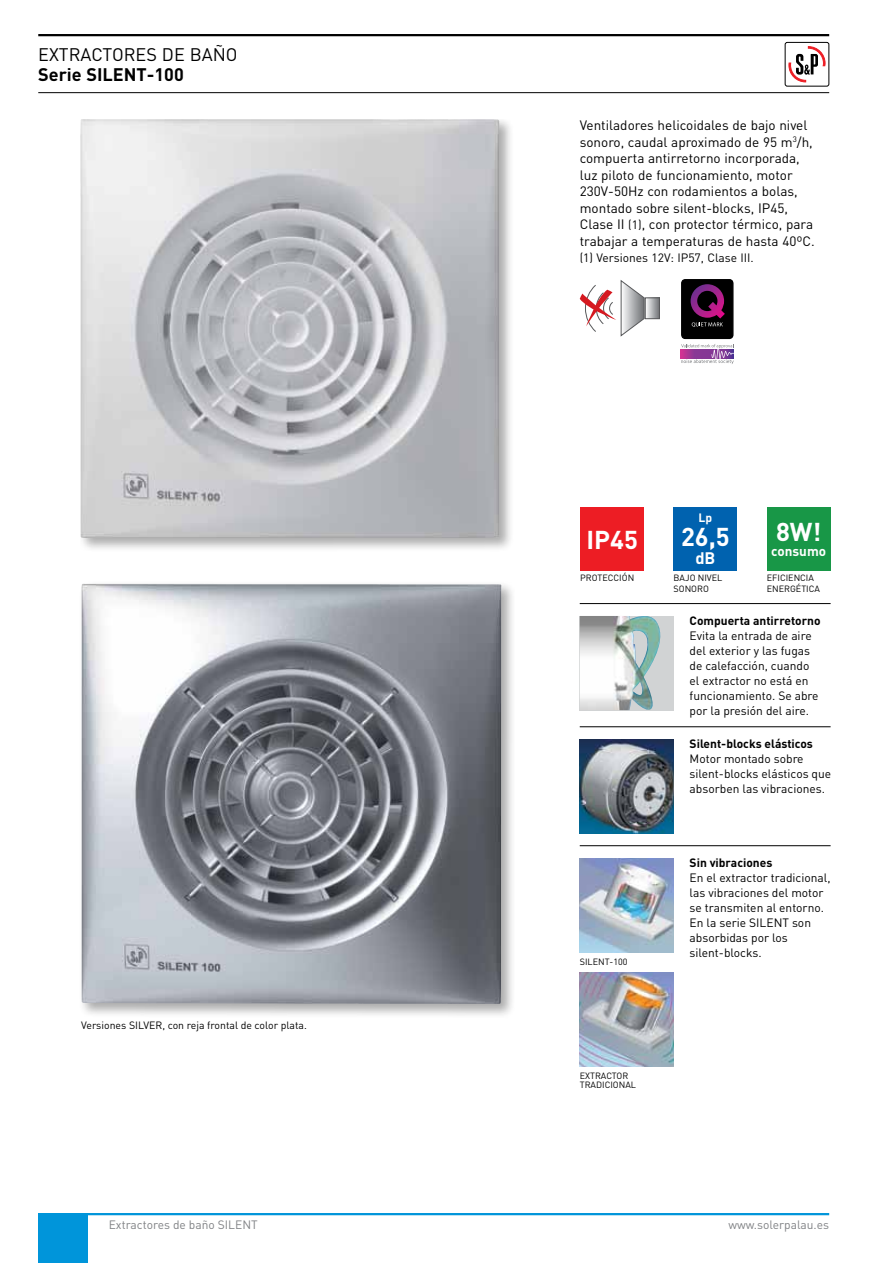
<style>
.page{position:relative;width:893px;height:1263px;background:#fff}
.page>*{position:absolute;margin:0;border:0;box-sizing:border-box;transform-origin:0 0}
.t1{font:700 25.5px "DIN";color:#fff}
.t2{font:18px "DIN";color:#000}
.t3{font:700 18px "DIN";color:#000}
.t4{font:700 16.5px "DIN";color:#fff}
.t5{font:13.5px/16.5px "DIN";color:#000}
.t6{font:700 13.5px "DIN";color:#fff}
.t7{font:12px/15px "DIN";color:#000}
.t8{font:700 12px "DIN";color:#000}
.t9{font:12px "DIN";color:#808285}
.t10{font:700 12px "DIN";color:#fff}
.t11{font:10.5px "DIN";color:#000}
.t12{font:9px/10.5px "DIN";color:#000}
.s1{font-size:12px}
</style>
<div class="page">
<hr style="left:38px;top:1213px;width:791px;height:2px;background:#0095da">
<div style="left:38px;top:1214px;width:49px;height:49px;background:#0095da"></div>
<hr style="left:38px;top:34px;width:791px;height:2px;background:#000">
<hr style="left:38px;top:92px;width:791px;height:1px;background:#000">
<svg style="left:788px;top:47px;width:38px;height:36px"></svg>
<div style="left:785px;top:42px;width:44px;height:44px;border:1px solid #000;border-radius:2px"></div>
<div style="left:80px;top:119px;width:434px;height:434px;background:#000;opacity:.33"></div>
<img style="left:80px;top:119px;width:419px;height:419px">
<div style="left:78px;top:581px;width:439px;height:438px;background:#000;opacity:.33"></div>
<img style="left:81px;top:584px;width:420px;height:420px">
<hr style="left:580px;top:603px;width:251px;height:1px;background:#000">
<div style="left:580px;top:616px;width:94px;height:94px;background:#d1d3d4"></div>
<img style="left:580px;top:616px;width:90px;height:95px">
<img style="left:580px;top:739px;width:94px;height:94px">
<img style="left:580px;top:859px;width:94px;height:93px">
<img style="left:580px;top:972px;width:94px;height:95px">
<hr style="left:580px;top:726px;width:251px;height:1px;background:#000">
<hr style="left:580px;top:845px;width:251px;height:1px;background:#000">
<div style="left:580px;top:507px;width:64px;height:64px;background:#ed1d24"></div>
<div style="left:673px;top:507px;width:64px;height:64px;background:#0062af"></div>
<div style="left:767px;top:507px;width:64px;height:64px;background:#189747"></div>
<svg style="left:647px;top:300px;width:11px;height:17px"></svg>
<div style="left:645px;top:298px;width:15px;height:21px;border:1px solid #58595b"></div>
<svg style="left:579px;top:280px;width:66px;height:57px"></svg>
<svg style="left:680px;top:279px;width:54px;height:85px;background:#5a3f58"></svg>
<h2 class="t2" style="left:38px;top:43px;width:201px">EXTRACTORES DE BAÑO</h2>
<h2 class="t3" style="left:38px;top:62px;width:147px">Serie SILENT-100</h2>
<p class="t11" style="left:81px;top:1019px;width:227px">Versiones SILVER, con reja frontal de color plata.</p>
<p class="t5" style="left:580px;top:117px;width:237px">Ventiladores helicoidales de bajo nivel sonoro, caudal aproximado de 95 m<sup>3</sup>/h, compuerta antirretorno incorporada, luz piloto de funcionamiento, motor 230V-50Hz con rodamientos a bolas, montado sobre silent-blocks, IP45, Clase II <span class="s1">(1)</span>, con protector térmico, para trabajar a temperaturas de hasta 40ºC.</p>
<p class="t7" style="left:580px;top:250px;width:176px">(1) Versiones 12V: IP57, Clase III.</p>
<h1 class="t1" style="left:586px;top:523px;width:53px">IP45</h1>
<p class="t12" style="left:580px;top:572px;width:56px">PROTECCIÓN</p>
<p class="t12" style="left:580px;top:956px;width:49px">SILENT-100</p>
<p class="t10" style="left:699px;top:510px;width:15px">Lp</p>
<h1 class="t1" style="left:681px;top:520px;width:50px">26,5</h1>
<h3 class="t4" style="left:695px;top:547px;width:22px">dB</h3>
<p class="t12" style="left:673px;top:572px;width:50px">BAJO NIVEL<br>SONORO</p>
<h1 class="t1" style="left:776px;top:515px;width:47px">8W!</h1>
<p class="t6" style="left:771px;top:542px;width:56px">consumo</p>
<p class="t12" style="left:767px;top:572px;width:55px">EFICIENCIA<br>ENERGÉTICA</p>
<p class="t8" style="left:690px;top:613px;width:132px">Compuerta antirretorno</p>
<p class="t7" style="left:690px;top:628px;width:131px">Evita la entrada de aire del exterior y las fugas de calefacción, cuando el extractor no está en funcionamiento. Se abre por la presión del aire.</p>
<p class="t8" style="left:690px;top:736px;width:125px">Silent-blocks elásticos</p>
<p class="t7" style="left:690px;top:751px;width:143px">Motor montado sobre silent-blocks elásticos que absorben las vibraciones.</p>
<p class="t8" style="left:690px;top:855px;width:84px">Sin vibraciones</p>
<p class="t7" style="left:690px;top:870px;width:143px">En el extractor tradicional, las vibraciones del motor se transmiten al entorno.<br>En la serie SILENT son absorbidas por los silent-blocks.</p>
<p class="t12" style="left:580px;top:1071px;width:58px;line-height:9px">EXTRACTOR<br>TRADICIONAL</p>
<p class="t9" style="left:109px;top:1217px;width:150px">Extractores de baño SILENT</p>
<p class="t9" style="left:728px;top:1217px;width:102px">www.solerpalau.es</p>
</div>
